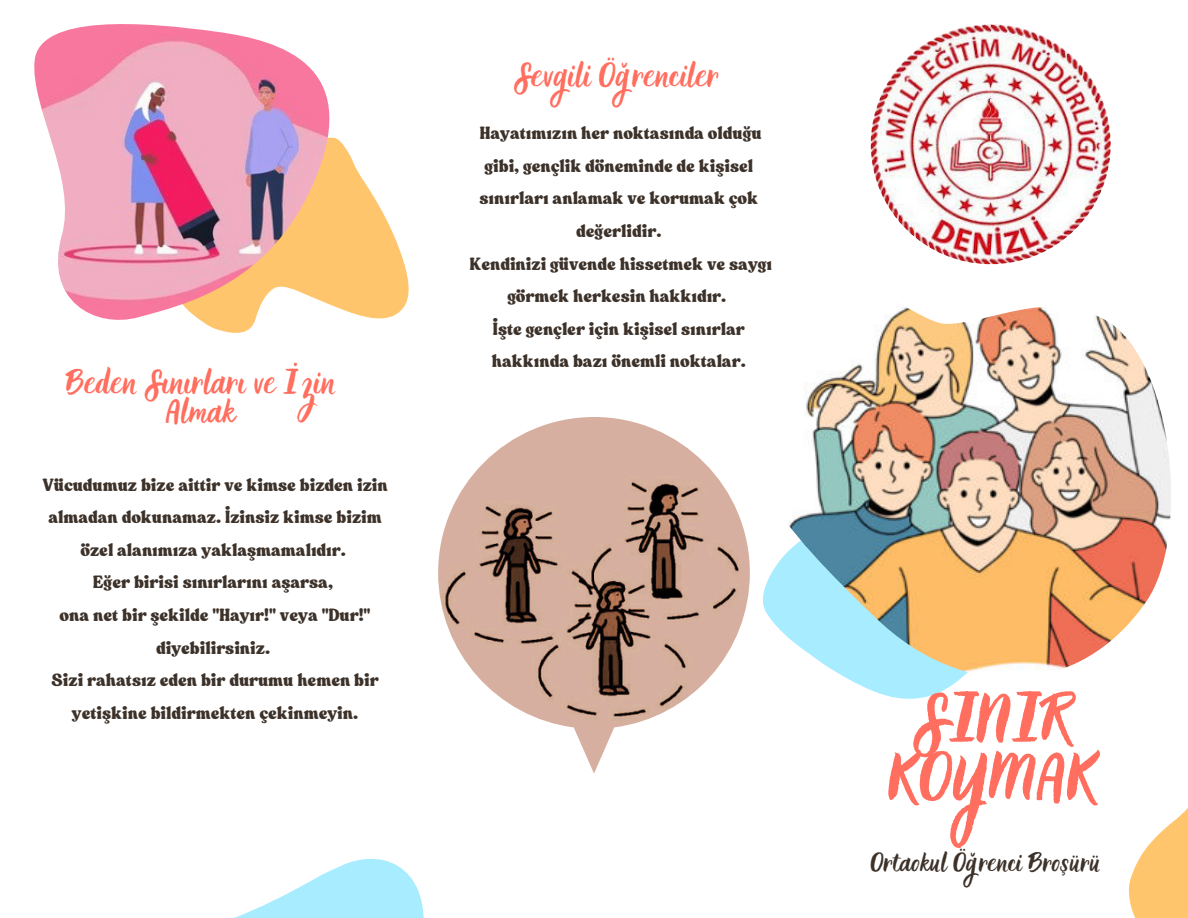
<style>
.page{position:relative;width:1188px;height:918px;background:#fff}
.page>*{position:absolute;margin:0;border:0;box-sizing:border-box;transform-origin:0 0}
.t1{font:54px/58.5px "Holla";color:#ff6e5e;text-align:center}
.t2{font:27px/29.2px "Holla";color:#ff6e5e;text-align:center}
.t3{font:24px/32.7px "Skillet Condensed";color:#3d322a;text-align:center}
.t4{font:21px "Holla";color:#3d322a}
</style>
<div class="page">
<svg style="left:845px;top:677px;width:117px;height:22px;fill:#a7ecff"></svg>
<svg style="left:234px;top:858px;width:190px;height:60px"></svg>
<img style="left:763px;top:307px;width:408px;height:370px">
<svg style="left:1128px;top:808px;width:60px;height:110px"></svg>
<img style="left:438px;top:417px;width:312px;height:310px">
<svg style="left:200px;top:138px;width:209px;height:195px;fill:#ffc56d"></svg>
<img style="left:34px;top:24px;width:295px;height:296px">
<img style="left:871px;top:24px;width:240px;height:240px;border-radius:50%">
<p class="t2" style="left:66px;top:368px;width:272px">Beden Sınırları ve İzin<br>Almak</p>
<p class="t3" style="left:42px;top:468px;width:347px">Vücudumuz bize aittir ve kimse bizden izin almadan dokunamaz. İzinsiz kimse bizim özel alanımıza yaklaşmamalıdır.<br>Eğer birisi sınırlarını aşarsa,<br>ona net bir şekilde "Hayır!" veya "Dur!" diyebilirsiniz.<br>Sizi rahatsız eden bir durumu hemen bir yetişkine bildirmekten çekinmeyin.</p>
<p class="t2" style="left:514px;top:61px;width:207px">Sevgili Öğrenciler</p>
<p class="t3" style="left:470px;top:117px;width:304px">Hayatımızın her noktasında olduğu gibi, gençlik döneminde de kişisel sınırları anlamak ve korumak çok değerlidir.<br>Kendinizi güvende hissetmek ve saygı görmek herkesin hakkıdır.<br>İşte gençler için kişisel sınırlar hakkında bazı önemli noktalar.</p>
<h1 class="t1" style="left:888px;top:690px;width:211px">SINIR<br>KOYMAK</h1>
<p class="t4" style="left:871px;top:850px;width:232px">Ortaokul Öğrenci Broşürü</p>
</div>
